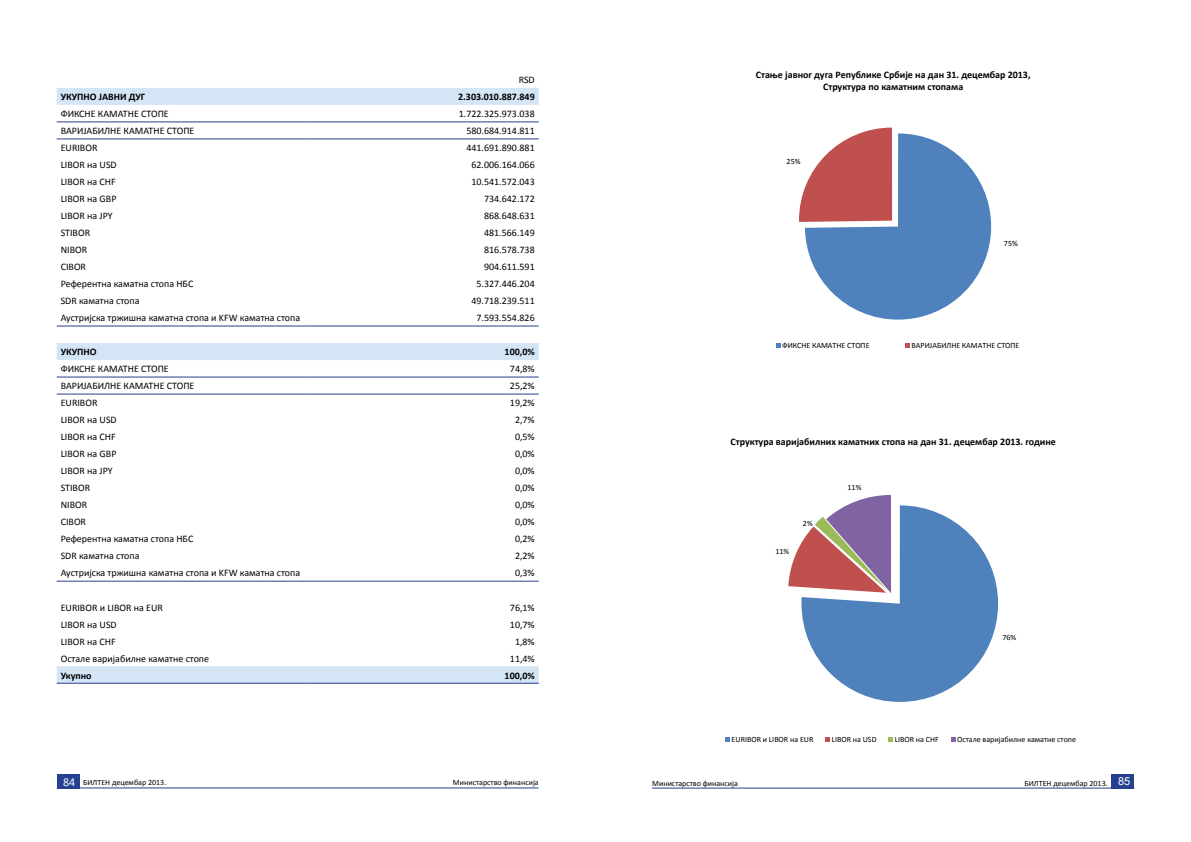
<style>
.page{position:relative;width:1191px;height:842px;background:#fff}
.page>*{position:absolute;margin:0;border:0;box-sizing:border-box;transform-origin:0 0}
.t1{font:10px "Calibri";color:#000}
.t2{font:700 10px/12px "Calibri";color:#000;text-align:center}
.t3{font:8px "Calibri";color:#000}
.s1{font-size:12px;color:#fff}
.s2{font-family:"Arial";font-size:11px;color:#fff}
</style>
<div class="page">
<div style="left:57px;top:774px;width:22px;height:14px;background:#25408f"></div>
<hr style="left:57px;top:788px;width:482px;height:1px;background:#25408f">
<div style="left:1111px;top:774px;width:23px;height:14px;background:#25408f"></div>
<hr style="left:652px;top:788px;width:482px;height:1px;background:#25408f">
<svg style="left:57px;top:88px;width:482px;height:595px"></svg>
<hr style="left:57px;top:121px;width:249px;height:1px;background:#25408f">
<hr style="left:306px;top:121px;width:233px;height:1px;background:#25408f">
<hr style="left:57px;top:138px;width:249px;height:1px;background:#25408f">
<hr style="left:306px;top:138px;width:233px;height:1px;background:#25408f">
<hr style="left:57px;top:325px;width:249px;height:1px;background:#25408f">
<hr style="left:306px;top:325px;width:233px;height:1px;background:#25408f">
<hr style="left:57px;top:377px;width:249px;height:1px;background:#25408f">
<hr style="left:306px;top:377px;width:233px;height:1px;background:#25408f">
<hr style="left:57px;top:394px;width:249px;height:1px;background:#25408f">
<hr style="left:306px;top:394px;width:233px;height:1px;background:#25408f">
<hr style="left:57px;top:581px;width:249px;height:1px;background:#25408f">
<hr style="left:306px;top:581px;width:233px;height:1px;background:#25408f">
<hr style="left:57px;top:683px;width:249px;height:1px;background:#25408f">
<hr style="left:306px;top:683px;width:233px;height:1px;background:#25408f">
<svg style="left:799px;top:128px;width:192px;height:192px"></svg>
<svg style="left:776px;top:343px;width:4px;height:5px"></svg>
<svg style="left:905px;top:343px;width:4px;height:5px"></svg>
<div style="left:801px;top:505px;width:197px;height:197px;background:#4f81bd;border-radius:97px"></div>
<svg style="left:788px;top:495px;width:103px;height:98px"></svg>
<svg style="left:725px;top:737px;width:4px;height:5px"></svg>
<svg style="left:825px;top:737px;width:5px;height:5px"></svg>
<svg style="left:888px;top:737px;width:5px;height:5px"></svg>
<svg style="left:951px;top:737px;width:4px;height:5px"></svg>
<p class="t1" style="left:519px;top:73px;width:18px">RSD</p>
<p class="t2" style="left:61px;top:91px;width:86px">УКУПНО ЈАВНИ ДУГ</p>
<p class="t2" style="left:458px;top:91px;width:78px">2.303.010.887.849</p>
<p class="t1" style="left:61px;top:108px;width:110px">ФИКСНЕ КАМАТНЕ СТОПЕ</p>
<p class="t1" style="left:459px;top:108px;width:77px">1.722.325.973.038</p>
<p class="t1" style="left:61px;top:125px;width:135px">ВАРИЈАБИЛНЕ КАМАТНЕ СТОПЕ</p>
<p class="t1" style="left:466px;top:125px;width:70px">580.684.914.811</p>
<p class="t1" style="left:61px;top:142px;width:38px">EURIBOR</p>
<p class="t1" style="left:466px;top:142px;width:70px">441.691.890.881</p>
<p class="t1" style="left:61px;top:159px;width:58px">LIBOR на USD</p>
<p class="t1" style="left:471px;top:159px;width:65px">62.006.164.066</p>
<p class="t1" style="left:61px;top:176px;width:57px">LIBOR на CHF</p>
<p class="t1" style="left:471px;top:176px;width:65px">10.541.572.043</p>
<p class="t1" style="left:61px;top:193px;width:57px">LIBOR на GBP</p>
<p class="t1" style="left:484px;top:193px;width:52px">734.642.172</p>
<p class="t1" style="left:61px;top:210px;width:54px">LIBOR на JPY</p>
<p class="t1" style="left:484px;top:210px;width:52px">868.648.631</p>
<p class="t1" style="left:61px;top:227px;width:31px">STIBOR</p>
<p class="t1" style="left:484px;top:227px;width:52px">481.566.149</p>
<p class="t1" style="left:61px;top:244px;width:28px">NIBOR</p>
<p class="t1" style="left:484px;top:244px;width:52px">816.578.738</p>
<p class="t1" style="left:61px;top:261px;width:27px">CIBOR</p>
<p class="t1" style="left:484px;top:261px;width:52px">904.611.591</p>
<p class="t1" style="left:61px;top:278px;width:134px">Референтна каматна стопа НБС</p>
<p class="t1" style="left:476px;top:278px;width:60px">5.327.446.204</p>
<p class="t1" style="left:61px;top:295px;width:80px">SDR каматна стопа</p>
<p class="t1" style="left:471px;top:295px;width:65px">49.718.239.511</p>
<p class="t1" style="left:61px;top:312px;width:241px">Аустријска тржишна каматна стопа и KFW каматна стопа</p>
<p class="t1" style="left:476px;top:312px;width:60px">7.593.554.826</p>
<p class="t2" style="left:61px;top:346px;width:37px">УКУПНО</p>
<p class="t2" style="left:504px;top:346px;width:32px">100,0%</p>
<p class="t1" style="left:61px;top:363px;width:110px">ФИКСНЕ КАМАТНЕ СТОПЕ</p>
<p class="t1" style="left:510px;top:363px;width:26px">74,8%</p>
<p class="t1" style="left:61px;top:380px;width:135px">ВАРИЈАБИЛНЕ КАМАТНЕ СТОПЕ</p>
<p class="t1" style="left:510px;top:380px;width:26px">25,2%</p>
<p class="t1" style="left:61px;top:397px;width:38px">EURIBOR</p>
<p class="t1" style="left:510px;top:397px;width:26px">19,2%</p>
<p class="t1" style="left:61px;top:414px;width:58px">LIBOR на USD</p>
<p class="t1" style="left:515px;top:414px;width:21px">2,7%</p>
<p class="t1" style="left:61px;top:431px;width:57px">LIBOR на CHF</p>
<p class="t1" style="left:515px;top:431px;width:21px">0,5%</p>
<p class="t1" style="left:61px;top:448px;width:57px">LIBOR на GBP</p>
<p class="t1" style="left:515px;top:448px;width:21px">0,0%</p>
<p class="t1" style="left:61px;top:465px;width:54px">LIBOR на JPY</p>
<p class="t1" style="left:515px;top:465px;width:21px">0,0%</p>
<p class="t1" style="left:61px;top:482px;width:31px">STIBOR</p>
<p class="t1" style="left:515px;top:482px;width:21px">0,0%</p>
<p class="t1" style="left:61px;top:499px;width:28px">NIBOR</p>
<p class="t1" style="left:515px;top:499px;width:21px">0,0%</p>
<p class="t1" style="left:61px;top:516px;width:27px">CIBOR</p>
<p class="t1" style="left:515px;top:516px;width:21px">0,0%</p>
<p class="t1" style="left:61px;top:533px;width:134px">Референтна каматна стопа НБС</p>
<p class="t1" style="left:515px;top:533px;width:21px">0,2%</p>
<p class="t1" style="left:61px;top:550px;width:80px">SDR каматна стопа</p>
<p class="t1" style="left:515px;top:550px;width:21px">2,2%</p>
<p class="t1" style="left:61px;top:567px;width:241px">Аустријска тржишна каматна стопа и KFW каматна стопа</p>
<p class="t1" style="left:515px;top:567px;width:21px">0,3%</p>
<p class="t1" style="left:61px;top:601px;width:104px">EURIBOR и LIBOR на EUR</p>
<p class="t1" style="left:510px;top:601px;width:26px">76,1%</p>
<p class="t1" style="left:61px;top:618px;width:58px">LIBOR на USD</p>
<p class="t1" style="left:510px;top:618px;width:26px">10,7%</p>
<p class="t1" style="left:61px;top:635px;width:57px">LIBOR на CHF</p>
<p class="t1" style="left:515px;top:635px;width:21px">1,8%</p>
<p class="t1" style="left:61px;top:652px;width:150px">Остале варијабилне каматне стопе</p>
<p class="t1" style="left:510px;top:652px;width:26px">11,4%</p>
<p class="t2" style="left:61px;top:669px;width:32px">Укупно</p>
<p class="t2" style="left:504px;top:669px;width:32px">100,0%</p>
<p class="t2" style="left:756px;top:69px;width:276px">Стање јавног дуга Републике Србије на дан 31. децембар 2013,<br>Структура по каматним стопама</p>
<p class="t3" style="left:786px;top:157px;width:15px">25%</p>
<p class="t3" style="left:1004px;top:238px;width:15px">75%</p>
<p class="t3" style="left:782px;top:340px;width:89px">ФИКСНЕ КАМАТНЕ СТОПЕ</p>
<p class="t3" style="left:911px;top:340px;width:109px">ВАРИЈАБИЛНЕ КАМАТНЕ СТОПЕ</p>
<p class="t2" style="left:730px;top:436px;width:327px">Структура варијабилних каматних стопа на дан 31. децембар 2013. године</p>
<p class="t3" style="left:775px;top:546px;width:15px">11%</p>
<p class="t3" style="left:803px;top:518px;width:11px">2%</p>
<p class="t3" style="left:847px;top:482px;width:15px">11%</p>
<p class="t3" style="left:1002px;top:632px;width:15px">76%</p>
<p class="t3" style="left:731px;top:734px;width:83px">EURIBOR и LIBOR на EUR</p>
<p class="t3" style="left:831px;top:734px;width:46px">LIBOR на USD</p>
<p class="t3" style="left:894px;top:734px;width:46px">LIBOR на CHF</p>
<p class="t3" style="left:957px;top:734px;width:120px">Остале варијабилне каматне стопе</p>
<p class="t3" style="left:63px;top:778px;width:105px"><span class="s1">84</span> БИЛТЕН децембар 2013.</p>
<p class="t3" style="left:453px;top:778px;width:87px">Министарство финансија</p>
<p class="t3" style="left:652px;top:778px;width:87px">Министарство финансија</p>
<p class="t3" style="left:1024px;top:778px;width:107px">БИЛТЕН децембар 2013. <span class="s2">85</span></p>
</div>
